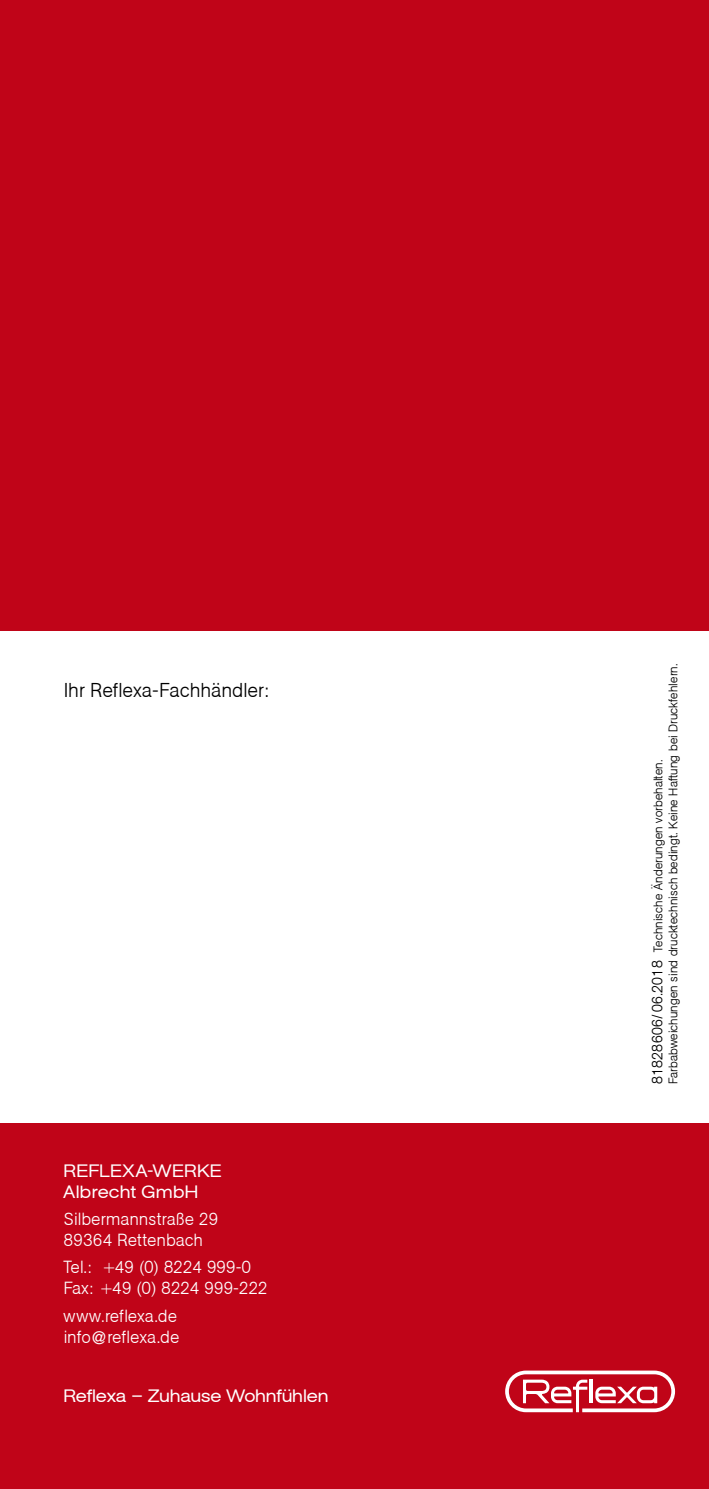
<style>
.page{position:relative;width:709px;height:1489px;background:#fff}
.page>*{position:absolute;margin:0;border:0;box-sizing:border-box;transform-origin:0 0}
.t1{font:700 20px "Agba Small";letter-spacing:.01em;color:#000}
.t2{font:700 17.5px/21px "Agba Small";letter-spacing:.01em;color:#fff}
.t3{font:17.5px/21px "Agba Extended Normal";letter-spacing:.025em;color:#fff}
.t4{font:17.5px "Agba Extended Normal";color:#fff}
.t5{font:700 12.5px/15px "Agba Small";color:#000}
.s1{font-size:15px}
</style>
<div class="page">
<div style="left:0;top:0;width:709px;height:1488px;background:#c00418"></div>
<div style="left:0;top:631px;width:709px;height:492px;background:#fff"></div>
<svg style="left:505px;top:1370px;width:170px;height:41px"></svg>
<h1 class="t1" style="left:64px;top:678px;width:206px">Ihr Reflexa-Fachhändler:</h1>
<h2 class="t3" style="left:64px;top:1159px;width:160px">REFLEXA-WERKE<br>Albrecht GmbH</h2>
<h2 class="t2" style="left:64px;top:1207px;width:156px">Silbermannstraße 29<br>89364 Rettenbach</h2>
<h2 class="t2" style="left:64px;top:1256px;width:205px">Tel.: +49 (0) 8224 999-0<br>Fax: +49 (0) 8224 999-222</h2>
<h2 class="t2" style="left:64px;top:1305px;width:117px">www.reflexa.de info@reflexa.de</h2>
<h2 class="t4" style="left:64px;top:1386px;width:266px">Reflexa – Zuhause Wohnfühlen</h2>
<p class="t5" style="left:650px;top:1084px;width:422px;rotate:-90deg"><span class="s1">81828606/06.2018</span> Technische Änderungen vorbehalten.<br>Farbabweichungen sind drucktechnisch bedingt. Keine Haftung bei Druckfehlern.</p>
</div>
